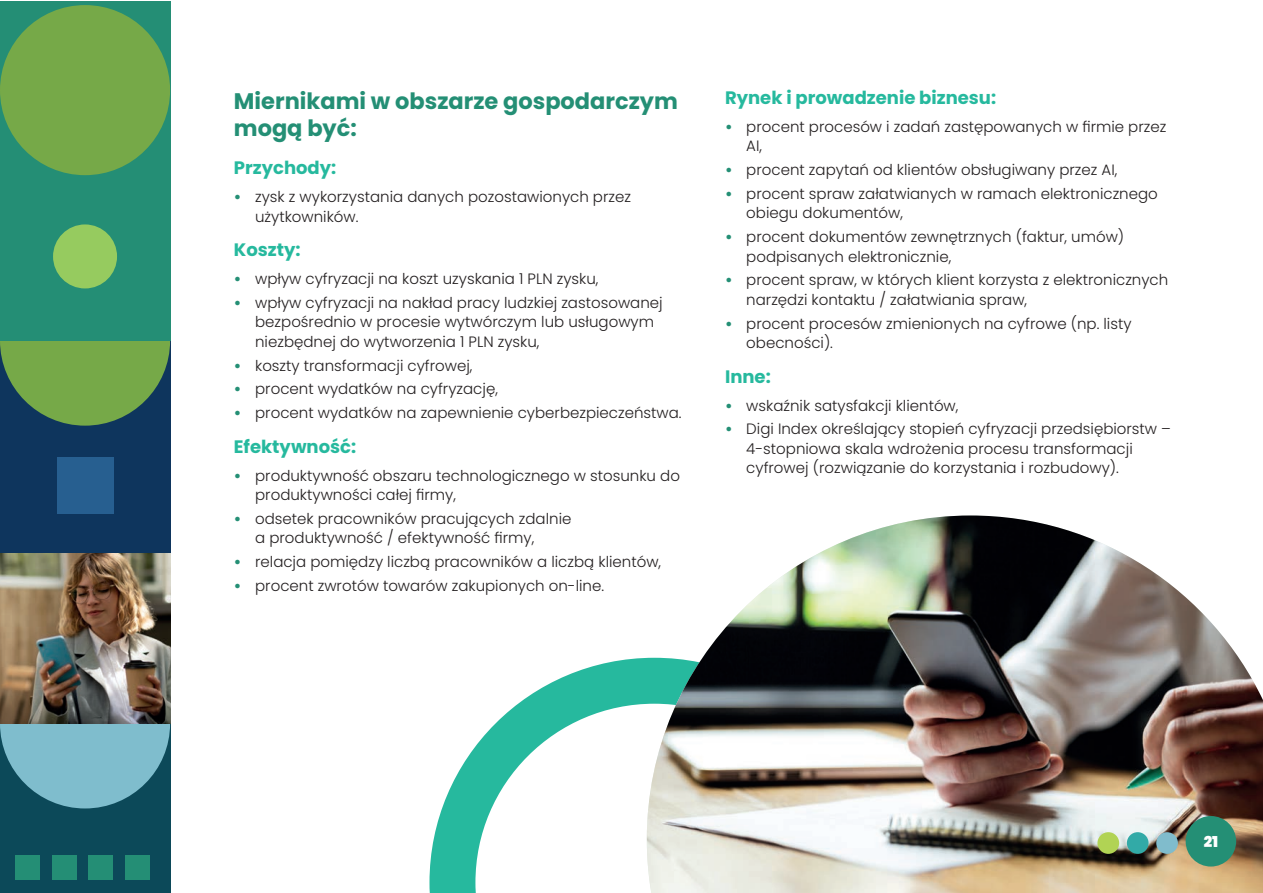
<style>
.page{position:relative;width:1263px;height:893px;background:#fff}
.page>*{position:absolute;margin:0;border:0;box-sizing:border-box;transform-origin:0 0}
.t1{font:700 22.5px/27px "Poppins";color:#248f75}
.t2{font:700 18px "Poppins";color:#26b99e}
.t3{font:300 15px/19.5px "Poppins";color:#231f20}
.t4{font:900 15px "Poppins";color:#fff}
.s1{font-weight:700;color:#248f75}
</style>
<div class="page">
<div style="left:0;top:724px;width:170px;height:169px;background:#0c4959"></div>
<svg style="left:0;top:723px;width:170px;height:85px"></svg>
<div style="left:16px;top:855px;width:24px;height:24px;background:#248e75"></div>
<div style="left:52px;top:855px;width:24px;height:24px;background:#248e75"></div>
<div style="left:89px;top:855px;width:24px;height:24px;background:#248e75"></div>
<div style="left:125px;top:855px;width:24px;height:24px;background:#248e75"></div>
<div style="left:0;top:340px;width:170px;height:213px;background:#0e355d"></div>
<div style="left:57px;top:457px;width:56px;height:56px;background:#275f90"></div>
<svg style="left:0;top:341px;width:170px;height:85px"></svg>
<div style="left:0;top:1px;width:170px;height:339px;background:#248e75"></div>
<div style="left:0;top:5px;width:170px;height:170px;background:#76a948;border-radius:50%"></div>
<div style="left:53px;top:224px;width:64px;height:64px;background:#96cb5f;border-radius:50%"></div>
<img style="left:0;top:553px;width:170px;height:170px">
<svg style="left:429px;top:658px;width:218px;height:235px"></svg>
<img style="left:647px;top:515px;width:616px;height:378px">
<div style="left:1185px;top:816px;width:51px;height:50px;background:#248f75;border-radius:50%"></div>
<div style="left:1156px;top:832px;width:22px;height:22px;background:#80bccc;border-radius:50%"></div>
<div style="left:1127px;top:832px;width:21px;height:22px;background:#32aaa7;border-radius:50%"></div>
<div style="left:1097px;top:832px;width:22px;height:22px;background:#b1d354;border-radius:50%"></div>
<h1 class="t1" style="left:234px;top:87px;width:446px">Miernikami w obszarze gospodarczym mogą być:</h1>
<p class="t2" style="left:234px;top:158px;width:104px">Przychody:</p>
<p class="t3" style="left:255px;top:187px;width:377px;text-indent:-21px"><span class="s1">•</span> zysk z wykorzystania danych pozostawionych przez użytkowników.</p>
<p class="t2" style="left:234px;top:239px;width:68px">Koszty:</p>
<p class="t3" style="left:234px;top:269px;width:366px"><span class="s1">•</span> wpływ cyfryzacji na koszt uzyskania 1 PLN zysku,</p>
<p class="t3" style="left:255px;top:293px;width:409px;text-indent:-21px"><span class="s1">•</span> wpływ cyfryzacji na nakład pracy ludzkiej zastosowanej bezpośrednio w procesie wytwórczym lub usługowym niezbędnej do wytworzenia 1 PLN zysku,</p>
<p class="t3" style="left:234px;top:356px;width:240px"><span class="s1">•</span> koszty transformacji cyfrowej,</p>
<p class="t3" style="left:234px;top:379px;width:266px"><span class="s1">•</span> procent wydatków na cyfryzację,</p>
<p class="t3" style="left:234px;top:403px;width:449px"><span class="s1">•</span> procent wydatków na zapewnienie cyberbezpieczeństwa.</p>
<p class="t2" style="left:234px;top:436px;width:124px">Efektywność:</p>
<p class="t3" style="left:255px;top:466px;width:426px;text-indent:-21px"><span class="s1">•</span> produktywność obszaru technologicznego w stosunku do produktywności całej firmy,</p>
<p class="t3" style="left:255px;top:509px;width:318px;text-indent:-21px"><span class="s1">•</span> odsetek pracowników pracujących zdalnie a produktywność / efektywność firmy,</p>
<p class="t3" style="left:234px;top:552px;width:429px"><span class="s1">•</span> relacja pomiędzy liczbą pracowników a liczbą klientów,</p>
<p class="t3" style="left:234px;top:576px;width:372px"><span class="s1">•</span> procent zwrotów towarów zakupionych on-line.</p>
<p class="t2" style="left:725px;top:87px;width:273px">Rynek i prowadzenie biznesu:</p>
<p class="t3" style="left:746px;top:117px;width:422px;text-indent:-21px"><span class="s1">•</span> procent procesów i zadań zastępowanych w firmie przez<br>AI,</p>
<p class="t3" style="left:725px;top:160px;width:394px"><span class="s1">•</span> procent zapytań od klientów obsługiwany przez AI,</p>
<p class="t3" style="left:746px;top:184px;width:413px;text-indent:-21px"><span class="s1">•</span> procent spraw załatwianych w ramach elektronicznego obiegu dokumentów,</p>
<p class="t3" style="left:746px;top:227px;width:379px;text-indent:-21px"><span class="s1">•</span> procent dokumentów zewnętrznych (faktur, umów) podpisanych elektronicznie,</p>
<p class="t3" style="left:746px;top:270px;width:423px;text-indent:-21px"><span class="s1">•</span> procent spraw, w których klient korzysta z elektronicznych narzędzi kontaktu / załatwiania spraw,</p>
<p class="t3" style="left:746px;top:314px;width:387px;text-indent:-21px"><span class="s1">•</span> procent procesów zmienionych na cyfrowe (np. listy obecności).</p>
<p class="t2" style="left:725px;top:366px;width:47px">Inne:</p>
<p class="t3" style="left:725px;top:396px;width:235px"><span class="s1">•</span> wskaźnik satysfakcji klientów,</p>
<p class="t3" style="left:746px;top:419px;width:426px;text-indent:-21px"><span class="s1">•</span> Digi Index określający stopień cyfryzacji przedsiębiorstw –<br>4-stopniowa skala wdrożenia procesu transformacji cyfrowej (rozwiązanie do korzystania i rozbudowy).</p>
<p class="t4" style="left:1204px;top:833px;width:16px">21</p>
</div>
